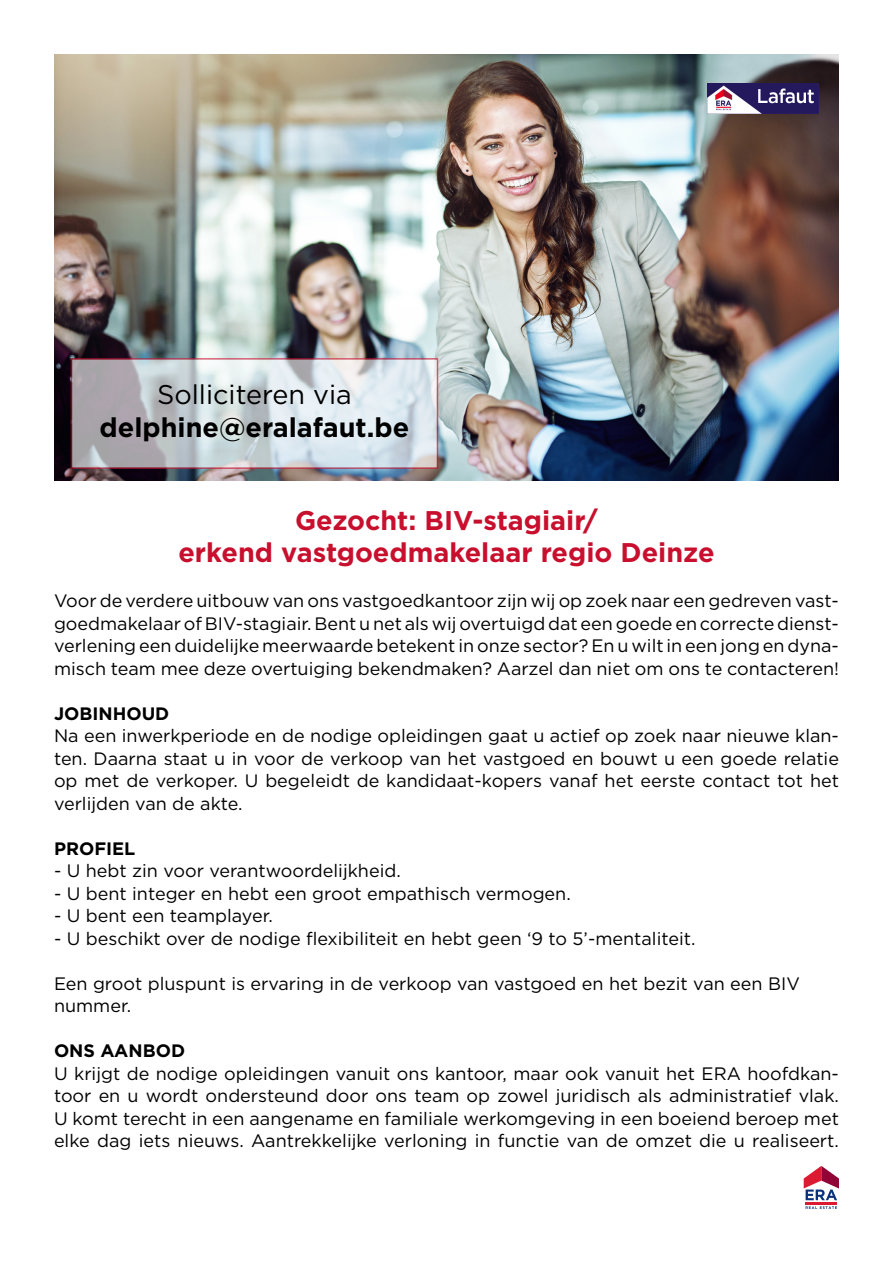
<style>
.page{position:relative;width:893px;height:1263px;background:#fff}
.page>*{position:absolute;margin:0;border:0;box-sizing:border-box;transform-origin:0 0}
.t1{font:700 27px "Gotham";color:#c8102e}
.t2{font:700 27px "Gotham";color:#000}
.t3{font:27px "Gotham";color:#000}
.t4{font:18px/22.5px "Gotham";color:#000;text-align:justify}
.t5{font:700 18px "Gotham";color:#000}
</style>
<div class="page">
<img style="left:54px;top:54px;width:785px;height:426px">
<svg style="left:806px;top:1206px;width:31px;height:3px"></svg>
<hr style="left:806px;top:1202px;width:31px;height:2px;background:#dc1a32">
<svg style="left:804px;top:1166px;width:35px;height:34px"></svg>
<img style="left:707px;top:83px;width:111px;height:30px">
<svg style="left:71px;top:358px;width:367px;height:111px;background:#c9ccd1"></svg>
<p class="t3" style="left:157px;top:378px;width:196px">Solliciteren via</p>
<p class="t2" style="left:100px;top:409px;width:311px">delphine@eralafaut.be</p>
<p class="t1" style="left:295px;top:502px;width:304px">Gezocht: BIV-stagiair/</p>
<p class="t1" style="left:178px;top:535px;width:538px">erkend vastgoedmakelaar regio Deinze</p>
<p class="t4" style="left:54px;top:589px;width:786px">Voor de verdere uitbouw van ons vastgoedkantoor zijn wij op zoek naar een gedreven vast&shy;goedmakelaar of BIV-stagiair. Bent u net als wij overtuigd dat een goede en correcte dienst&shy;verlening een duidelijke meerwaarde betekent in onze sector? En u wilt in een jong en dyna&shy;misch team mee deze overtuiging bekendmaken? Aarzel dan niet om ons te contacteren!</p>
<p class="t5" style="left:54px;top:701px;width:117px">JOBINHOUD</p>
<p class="t4" style="left:54px;top:724px;width:786px">Na een inwerkperiode en de nodige opleidingen gaat u actief op zoek naar nieuwe klan&shy;ten. Daarna staat u in voor de verkoop van het vastgoed en bouwt u een goede relatie op met de verkoper. U begeleidt de kandidaat-kopers vanaf het eerste contact tot het verlijden van de akte.</p>
<p class="t5" style="left:54px;top:836px;width:83px">PROFIEL</p>
<p class="t4" style="left:54px;top:859px;width:348px">- U hebt zin voor verantwoordelijkheid.</p>
<p class="t4" style="left:54px;top:882px;width:518px">- U bent integer en hebt een groot empathisch vermogen.</p>
<p class="t4" style="left:54px;top:904px;width:220px">- U bent een teamplayer.</p>
<p class="t4" style="left:54px;top:927px;width:643px">- U beschikt over de nodige flexibiliteit en hebt geen ‘9 to 5’-mentaliteit.</p>
<p class="t4" style="left:54px;top:972px;width:747px">Een groot pluspunt is ervaring in de verkoop van vastgoed en het bezit van een BIV</p>
<p class="t4" style="left:54px;top:994px;width:79px">nummer.</p>
<p class="t5" style="left:54px;top:1039px;width:133px">ONS AANBOD</p>
<p class="t4" style="left:54px;top:1062px;width:786px">U krijgt de nodige opleidingen vanuit ons kantoor, maar ook vanuit het ERA hoofdkan&shy;toor en u wordt ondersteund door ons team op zowel juridisch als administratief vlak.</p>
<p class="t4" style="left:54px;top:1107px;width:786px">U komt terecht in een aangename en familiale werkomgeving in een boeiend beroep met elke dag iets nieuws. Aantrekkelijke verloning in functie van de omzet die u realiseert.</p>
</div>
